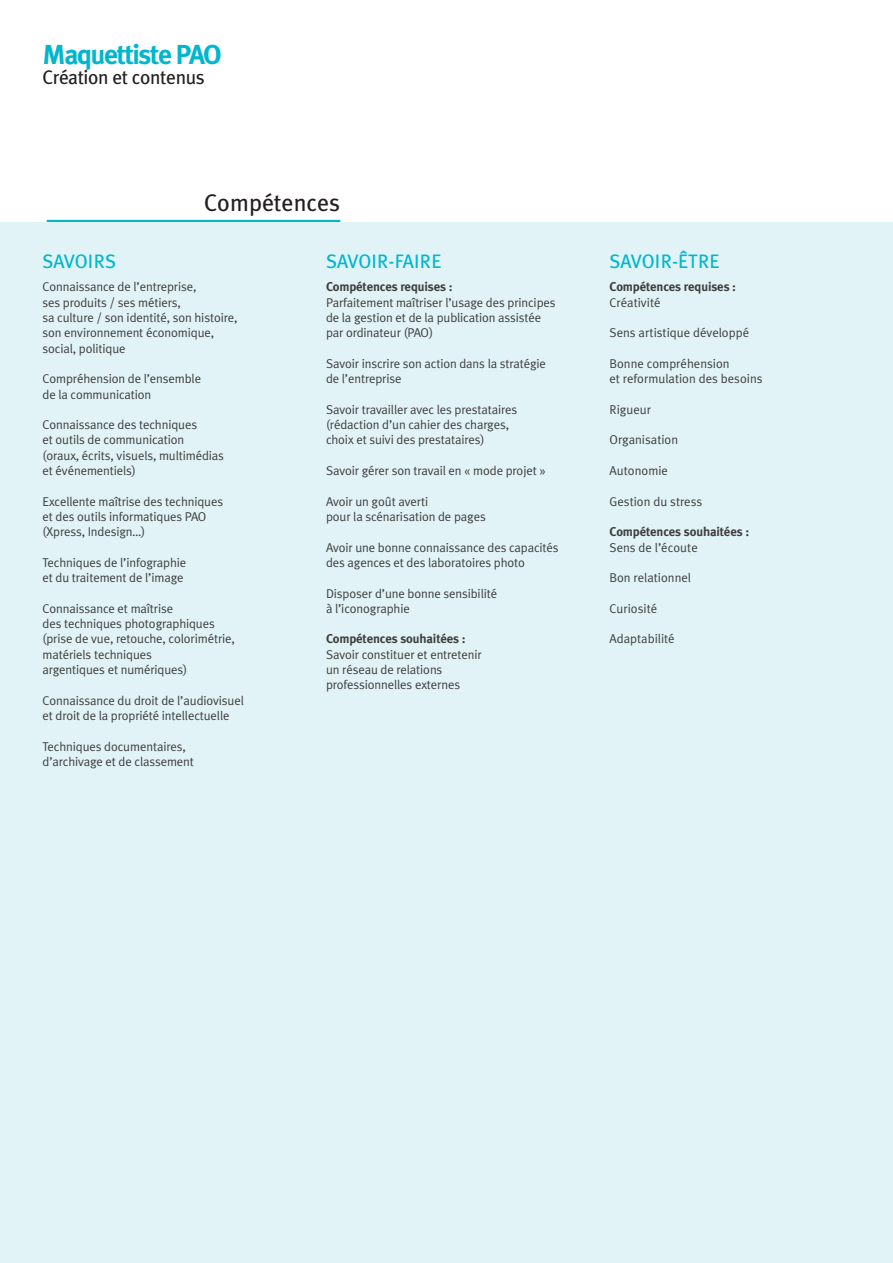
<style>
.page{position:relative;width:893px;height:1263px;background:#fff}
.page>*{position:absolute;margin:0;border:0;box-sizing:border-box;transform-origin:0 0}
.t1{font:700 27.45px "Meta Plus";letter-spacing:-.05em;color:#00b7ce}
.t2{font:24px "Meta Plus";color:#231f20}
.t3{font:19.5px "Meta Plus";color:#00b7ce}
.t4{font:19.5px "Meta Plus";letter-spacing:-.02em;color:#231f20}
.t5{font:12.75px/15.3px "Meta Plus Normal";letter-spacing:-.01em;color:#3e3e3f}
.t6{font:700 12.75px "Meta Plus";letter-spacing:-.01em;color:#3e3e3f}
</style>
<div class="page">
<hr style="left:47px;top:220px;width:293px;height:2px;background:#00b7ce">
<div style="left:0;top:222px;width:893px;height:1041px;background:#e1f3f6"></div>
<h1 class="t1" style="left:43px;top:38px;width:181px">Maquettiste PAO</h1>
<h3 class="t4" style="left:43px;top:66px;width:164px">Création et contenus</h3>
<h2 class="t2" style="left:204px;top:189px;width:138px">Compétences</h2>
<h3 class="t3" style="left:43px;top:250px;width:75px">SAVOIRS</h3>
<p class="t5" style="left:43px;top:279px;width:196px">Connaissance de l’entreprise,<br>ses produits / ses métiers,<br>sa culture / son identité, son histoire, son environnement économique, social, politique</p>
<p class="t5" style="left:43px;top:371px;width:160px">Compréhension de l’ensemble de la communication</p>
<p class="t5" style="left:43px;top:417px;width:183px">Connaissance des techniques<br>et outils de communication (oraux, écrits, visuels, multimédias et événementiels)</p>
<p class="t5" style="left:43px;top:493px;width:182px">Excellente maîtrise des techniques et des outils informatiques PAO (Xpress, Indesign…)</p>
<p class="t5" style="left:43px;top:555px;width:145px">Techniques de l’infographie et du traitement de l’image</p>
<p class="t5" style="left:43px;top:601px;width:194px">Connaissance et maîtrise<br>des techniques photographiques (prise de vue, retouche, colorimétrie, matériels techniques<br>argentiques et numériques)</p>
<p class="t5" style="left:43px;top:692px;width:203px">Connaissance du droit de l’audiovisuel et droit de la propriété intellectuelle</p>
<p class="t5" style="left:43px;top:738px;width:153px">Techniques documentaires, d’archivage et de classement</p>
<h3 class="t3" style="left:326px;top:250px;width:117px">SAVOIR-FAIRE</h3>
<p class="t6" style="left:326px;top:280px;width:128px">Compétences requises :</p>
<p class="t5" style="left:326px;top:295px;width:231px">Parfaitement maîtriser l’usage des principes de la gestion et de la publication assistée par ordinateur (PAO)</p>
<p class="t5" style="left:326px;top:356px;width:222px">Savoir inscrire son action dans la stratégie de l’entreprise</p>
<p class="t5" style="left:326px;top:402px;width:193px">Savoir travailler avec les prestataires (rédaction d’un cahier des charges, choix et suivi des prestataires)</p>
<p class="t5" style="left:326px;top:463px;width:221px">Savoir gérer son travail en « mode projet »</p>
<p class="t5" style="left:326px;top:493px;width:161px">Avoir un goût averti<br>pour la scénarisation de pages</p>
<p class="t5" style="left:326px;top:539px;width:234px">Avoir une bonne connaissance des capacités des agences et des laboratoires photo</p>
<p class="t5" style="left:326px;top:585px;width:173px">Disposer d’une bonne sensibilité à l’iconographie</p>
<p class="t6" style="left:326px;top:632px;width:141px">Compétences souhaitées :</p>
<p class="t5" style="left:326px;top:646px;width:157px">Savoir constituer et entretenir un réseau de relations professionnelles externes</p>
<h3 class="t3" style="left:609px;top:250px;width:112px">SAVOIR-ÊTRE</h3>
<p class="t6" style="left:609px;top:280px;width:128px">Compétences requises :</p>
<p class="t5" style="left:609px;top:295px;width:53px">Créativité</p>
<p class="t5" style="left:609px;top:325px;width:141px">Sens artistique développé</p>
<p class="t5" style="left:609px;top:356px;width:155px">Bonne compréhension<br>et reformulation des besoins</p>
<p class="t5" style="left:609px;top:402px;width:43px">Rigueur</p>
<p class="t5" style="left:609px;top:432px;width:70px">Organisation</p>
<p class="t5" style="left:609px;top:463px;width:60px">Autonomie</p>
<p class="t5" style="left:609px;top:493px;width:94px">Gestion du stress</p>
<p class="t6" style="left:609px;top:524px;width:141px">Compétences souhaitées :</p>
<p class="t5" style="left:609px;top:539px;width:90px">Sens de l’écoute</p>
<p class="t5" style="left:609px;top:570px;width:83px">Bon relationnel</p>
<p class="t5" style="left:609px;top:601px;width:49px">Curiosité</p>
<p class="t5" style="left:609px;top:631px;width:67px">Adaptabilité</p>
</div>
